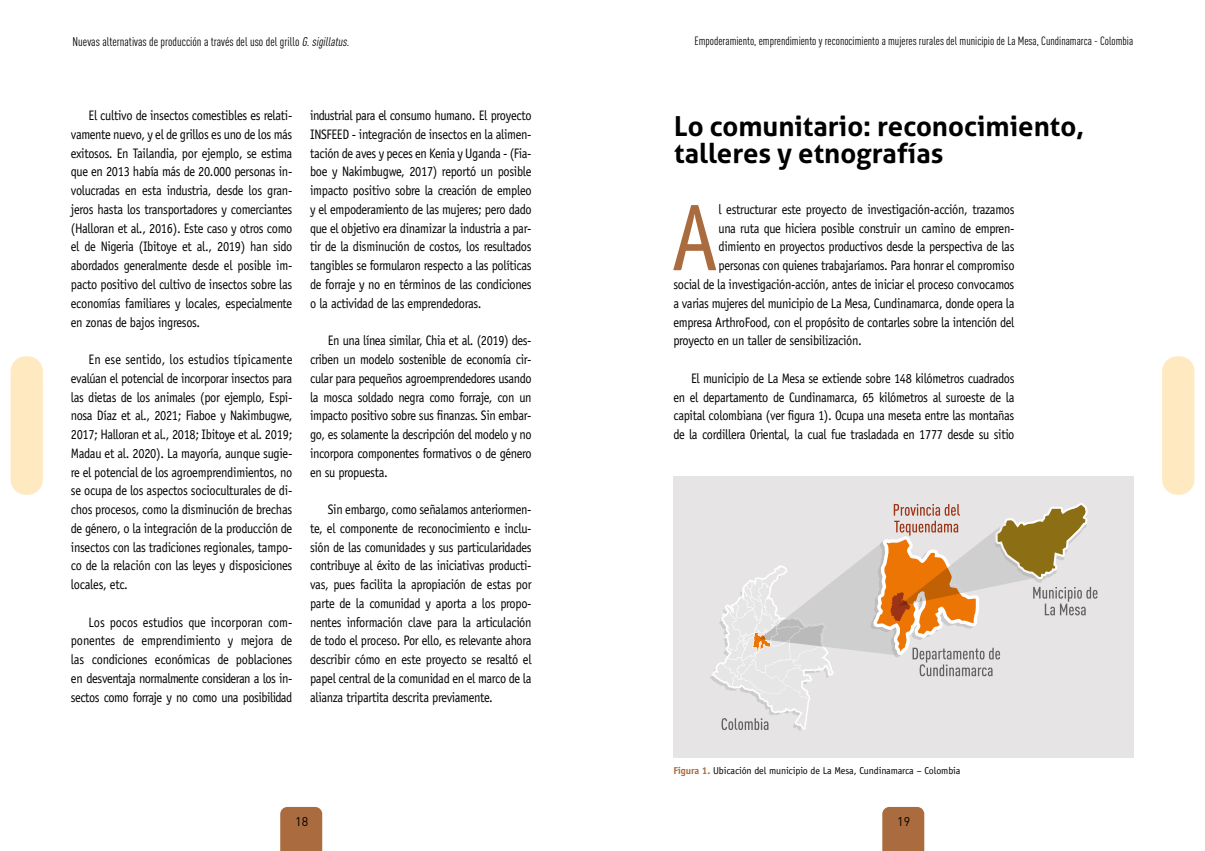
<style>
.page{position:relative;width:1205px;height:851px;background:#fff}
.page>*{position:absolute;margin:0;border:0;box-sizing:border-box;transform-origin:0 0}
.t1{font:95px "Officina Sans Std";color:#aa6b3f;scale:.9 1}
.t2{font:700 27.5px/27.5px "Aller";color:#000}
.t3{font:13.75px/18.8px "Officina Sans Std";letter-spacing:-.025em;color:#000;text-align:justify;scale:.9 1}
.t4{font:condensed 12.5px "DIN";color:#000}
.t5{font:12.5px "DIN";color:#000}
.t6{font:condensed 11.88px "DIN";color:#000}
.t7{font:10px "Officina Sans Std";letter-spacing:-.01em;color:#000}
.s1{font-style:italic}
.s2{font-weight:700;color:#aa6b3f}
</style>
<div class="page">
<div style="left:882px;top:806px;width:42px;height:44px;background:#aa6b3f"></div>
<div style="left:673px;top:476px;width:461px;height:282px;background:#e7e4e5"></div>
<svg style="left:710px;top:503px;width:387px;height:228px"></svg>
<div style="left:280px;top:806px;width:42px;height:44px;background:#aa6b3f"></div>
<div style="left:11px;top:356px;width:32px;height:138px;background:#ffe9c0;border-radius:15px"></div>
<div style="left:1162px;top:356px;width:32px;height:138px;background:#ffe9c0;border-radius:15px"></div>
<p class="t4" style="left:73px;top:34px;width:278px">Nuevas alternativas de producción a través del uso del grillo <span class="s1">G.sigillatus</span>.</p>
<p class="t3" style="left:71px;top:106px;width:248px;text-indent:18px">El cultivo de insectos comestibles es relati&shy;vamente nuevo, y el de grillos es uno de los más exitosos. En Tailandia, por ejemplo, se estima que en 2013 había más de 20.000 personas in&shy;volucradas en esta industria, desde los gran&shy;jeros hasta los transportadores y comerciantes (Halloran et al., 2016). Este caso y otros como el de Nigeria (Ibitoye et al., 2019) han sido abordados generalmente desde el posible im&shy;pacto positivo del cultivo de insectos sobre las economías familiares y locales, especialmente en zonas de bajos ingresos.</p>
<p class="t3" style="left:71px;top:350px;width:248px;text-indent:18px">En ese sentido, los estudios típicamente evalúan el potencial de incorporar insectos para las dietas de los animales (por ejemplo, Espi&shy;nosa Díaz et al., 2021; Fiaboe y Nakimbugwe, 2017; Halloran et al., 2018; Ibitoye et al. 2019; Madau et al. 2020). La mayoría, aunque sugie&shy;re el potencial de los agroemprendimientos, no se ocupa de los aspectos socioculturales de di&shy;chos procesos, como la disminución de brechas de género, o la integración de la producción de insectos con las tradiciones regionales, tampo&shy;co de la relación con las leyes y disposiciones locales, etc.</p>
<p class="t3" style="left:71px;top:612px;width:248px;text-indent:18px">Los pocos estudios que incorporan com&shy;ponentes de emprendimiento y mejora de las condiciones económicas de poblaciones en desventaja normalmente consideran a los in&shy;sectos como forraje y no como una posibilidad</p>
<p class="t3" style="left:310px;top:106px;width:248px">industrial para el consumo humano. El proyecto INSFEED - integración de insectos en la alimen&shy;tación de aves y peces en Kenia y Uganda - (Fia&shy;boe y Nakimbugwe, 2017) reportó un posible impacto positivo sobre la creación de empleo y el empoderamiento de las mujeres; pero dado que el objetivo era dinamizar la industria a par&shy;tir de la disminución de costos, los resultados tangibles se formularon respecto a las políticas de forraje y no en términos de las condiciones o la actividad de las emprendedoras.</p>
<p class="t3" style="left:310px;top:331px;width:248px;text-indent:18px">En una línea similar, Chia et al. (2019) des&shy;criben un modelo sostenible de economía cir&shy;cular para pequeños agroemprendedores usando la mosca soldado negra como forraje, con un impacto positivo sobre sus finanzas. Sin embar&shy;go, es solamente la descripción del modelo y no incorpora componentes formativos o de género en su propuesta.</p>
<p class="t3" style="left:310px;top:500px;width:248px;text-indent:18px">Sin embargo, como señalamos anteriormen&shy;te, el componente de reconocimiento e inclu&shy;sión de las comunidades y sus particularidades contribuye al éxito de las iniciativas producti&shy;vas, pues facilita la apropiación de estas por parte de la comunidad y aporta a los propo&shy;nentes información clave para la articulación de todo el proceso. Por ello, es relevante ahora describir cómo en este proyecto se resaltó el papel central de la comunidad en el marco de la alianza tripartita descrita previamente.</p>
<p class="t5" style="left:295px;top:813px;width:15px">18</p>
<p class="t6" style="left:694px;top:34px;width:440px">Empoderamiento, emprendimiento y reconocimiento a mujeres rurales del municipio de La Mesa, Cundinamarca - Colombia</p>
<h2 class="t2" style="left:674px;top:112px;width:411px">Lo comunitario: reconocimiento, talleres y etnografías</h2>
<h1 class="t1" style="left:671px;top:182px;width:54px">A</h1>
<p class="t3" style="left:718px;top:200px;width:330px">l estructurar este proyecto de investigación-acción, trazamos</p>
<p class="t3" style="left:718px;top:219px;width:330px">una ruta que hiciera posible construir un camino de empren-</p>
<p class="t3" style="left:718px;top:237px;width:330px">dimiento en proyectos productivos desde la perspectiva de las</p>
<p class="t3" style="left:718px;top:256px;width:330px">personas con quienes trabajaríamos. Para honrar el compromiso</p>
<p class="t3" style="left:673px;top:275px;width:380px">social de la investigación-acción, antes de iniciar el proceso convocamos</p>
<p class="t3" style="left:673px;top:294px;width:380px">a varias mujeres del municipio de La Mesa, Cundinamarca, donde opera la</p>
<p class="t3" style="left:673px;top:312px;width:380px">empresa ArthroFood, con el propósito de contarles sobre la intención del</p>
<p class="t3" style="left:673px;top:331px;width:211px">proyecto en un taller de sensibilización.</p>
<p class="t3" style="left:673px;top:369px;width:380px;text-indent:18px">El municipio de La Mesa se extiende sobre 148 kilómetros cuadrados en el departamento de Cundinamarca, 65 kilómetros al suroeste de la capital colombiana (ver figura 1). Ocupa una meseta entre las montañas de la cordillera Oriental, la cual fue trasladada en 1777 desde su sitio</p>
<p class="t7" style="left:673px;top:764px;width:288px"><span class="s2">Figura 1.</span> Ubicación del municipio de La Mesa, Cundinamarca – Colombia</p>
<p class="t5" style="left:897px;top:813px;width:15px">19</p>
</div>
